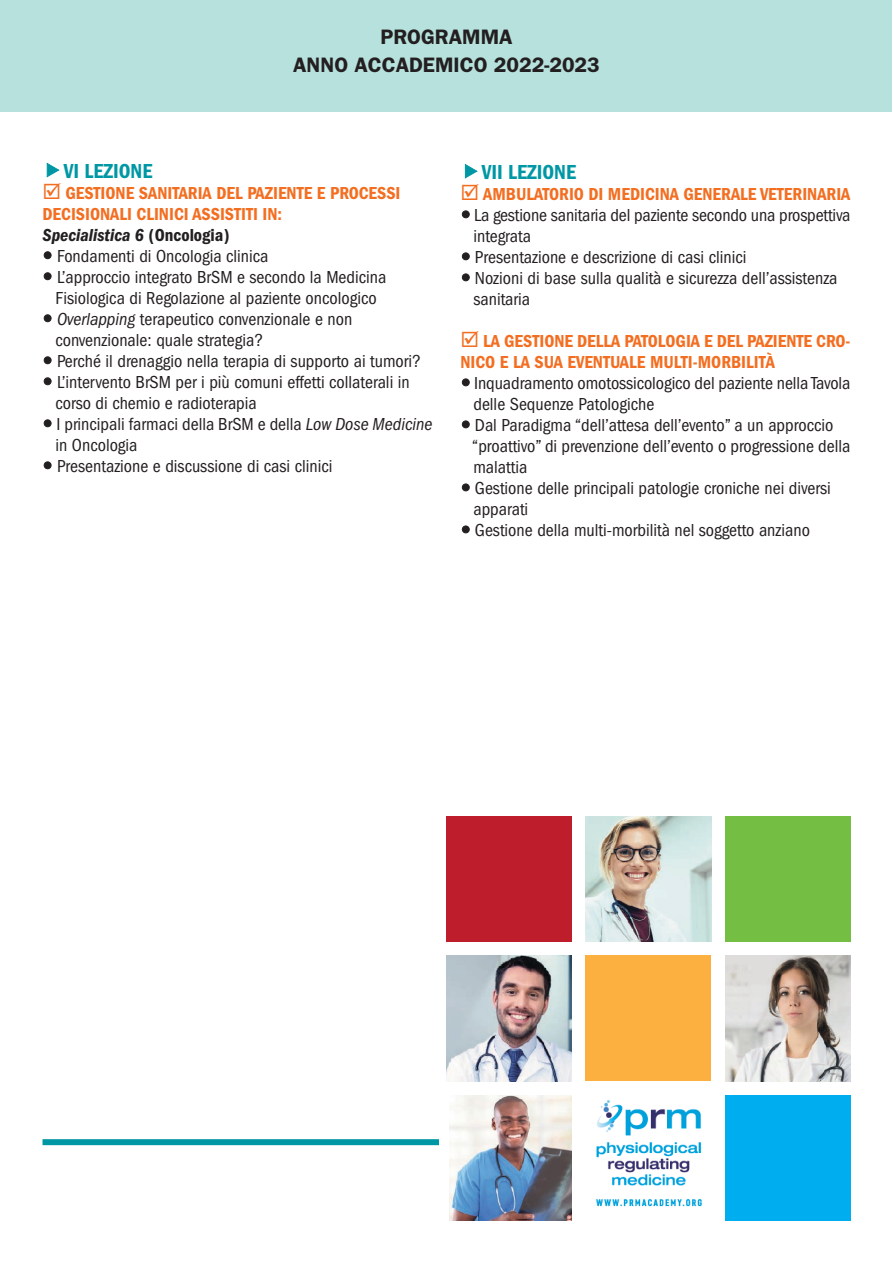
<style>
.page{position:relative;width:893px;height:1263px;background:#fff}
.page>*{position:absolute;margin:0;border:0;box-sizing:border-box;transform-origin:0 0}
.t1{font:600 21px/28.2px "Franklin Gothic";color:#231f20;text-align:center}
.t2{font:600 condensed 21px "Franklin Gothic";color:#0097a4}
.t3{font:condensed 18px/21px "Franklin Gothic";color:#231f20}
.t4{font:600 condensed 18px/21px "Franklin Gothic";color:#f36e21}
.t5{font:italic 600 condensed 18px "Franklin Gothic";color:#231f20}
.s1{font-style:normal}
.s2{font-style:italic}
.s3{color:#f36e21}
.s4{font-weight:600;color:#f36e21}
</style>
<div class="page">
<div style="left:0;top:0;width:892px;height:111px;background:#b7e1dd"></div>
<div style="left:43px;top:1139px;width:396px;height:6px;background:#0097a4"></div>
<div style="left:446px;top:816px;width:126px;height:126px;background:#be1d2c"></div>
<img style="left:586px;top:816px;width:125px;height:126px">
<div style="left:725px;top:816px;width:125px;height:126px;background:#74bf43"></div>
<img style="left:446px;top:956px;width:126px;height:125px">
<div style="left:586px;top:956px;width:125px;height:125px;background:#fbb03f"></div>
<img style="left:725px;top:956px;width:125px;height:125px">
<img style="left:450px;top:1095px;width:122px;height:125px">
<img style="left:596px;top:1100px;width:107px;height:107px">
<div style="left:725px;top:1095px;width:125px;height:125px;background:#00aeef"></div>
<p class="t1" style="left:293px;top:23px;width:308px">PROGRAMMA<br>ANNO ACCADEMICO 2022-2023</p>
<p class="t2" style="left:64px;top:164px;width:90px">VI LEZIONE</p>
<p class="t4" style="left:43px;top:184px;width:359px">☑ GESTIONE SANITARIA DEL PAZIENTE E PROCESSI</p>
<p class="t4" style="left:43px;top:205px;width:241px">DECISIONALI CLINICI ASSISTITI IN:</p>
<p class="t5" style="left:43px;top:228px;width:189px">Specialistica 6 <span class="s1">(Oncologia)</span></p>
<p class="t3" style="left:57px;top:247px;width:213px">Fondamenti di Oncologia clinica</p>
<p class="t3" style="left:57px;top:268px;width:331px">L’approccio integrato BrSM e secondo la Medicina</p>
<p class="t3" style="left:56px;top:289px;width:323px">Fisiologica di Regolazione al paziente oncologico</p>
<p class="t3" style="left:57px;top:310px;width:297px"><span class="s2">Overlapping</span> terapeutico convenzionale e non</p>
<p class="t3" style="left:56px;top:331px;width:209px">convenzionale: quale strategia?</p>
<p class="t3" style="left:57px;top:352px;width:366px">Perché il drenaggio nella terapia di supporto ai tumori?</p>
<p class="t3" style="left:57px;top:373px;width:354px">L’intervento BrSM per i più comuni effetti collaterali in</p>
<p class="t3" style="left:56px;top:394px;width:203px">corso di chemio e radioterapia</p>
<p class="t3" style="left:56px;top:415px;width:378px">I principali farmaci della BrSM e della <span class="s2">Low Dose Medicine</span></p>
<p class="t3" style="left:56px;top:436px;width:84px">in Oncologia</p>
<p class="t3" style="left:57px;top:457px;width:277px">Presentazione e discussione di casi clinici</p>
<p class="t2" style="left:482px;top:165px;width:96px">VII LEZIONE</p>
<p class="t3" style="left:473px;top:185px;width:378px;text-indent:-13px"><span class="s3">☑</span> <span class="s4">AMBULATORIO DI MEDICINA GENERALE VETERINARIA </span>La gestione sanitaria del paziente secondo una prospettiva integrata<br>Presentazione e descrizione di casi clinici<br>Nozioni di base sulla qualità e sicurezza dell’assistenza sanitaria</p>
<p class="t4" style="left:460px;top:332px;width:392px">☑ LA GESTIONE DELLA PATOLOGIA E DEL PAZIENTE CRO-<br>NICO E LA SUA EVENTUALE MULTI-MORBILITÀ</p>
<p class="t3" style="left:472px;top:374px;width:380px">Inquadramento omotossicologico del paziente nella Tavola delle Sequenze Patologiche<br>Dal Paradigma “dell’attesa dell’evento” a un approccio “proattivo” di prevenzione dell’evento o progressione della malattia<br>Gestione delle principali patologie croniche nei diversi apparati<br>Gestione della multi-morbilità nel soggetto anziano</p>
</div>
